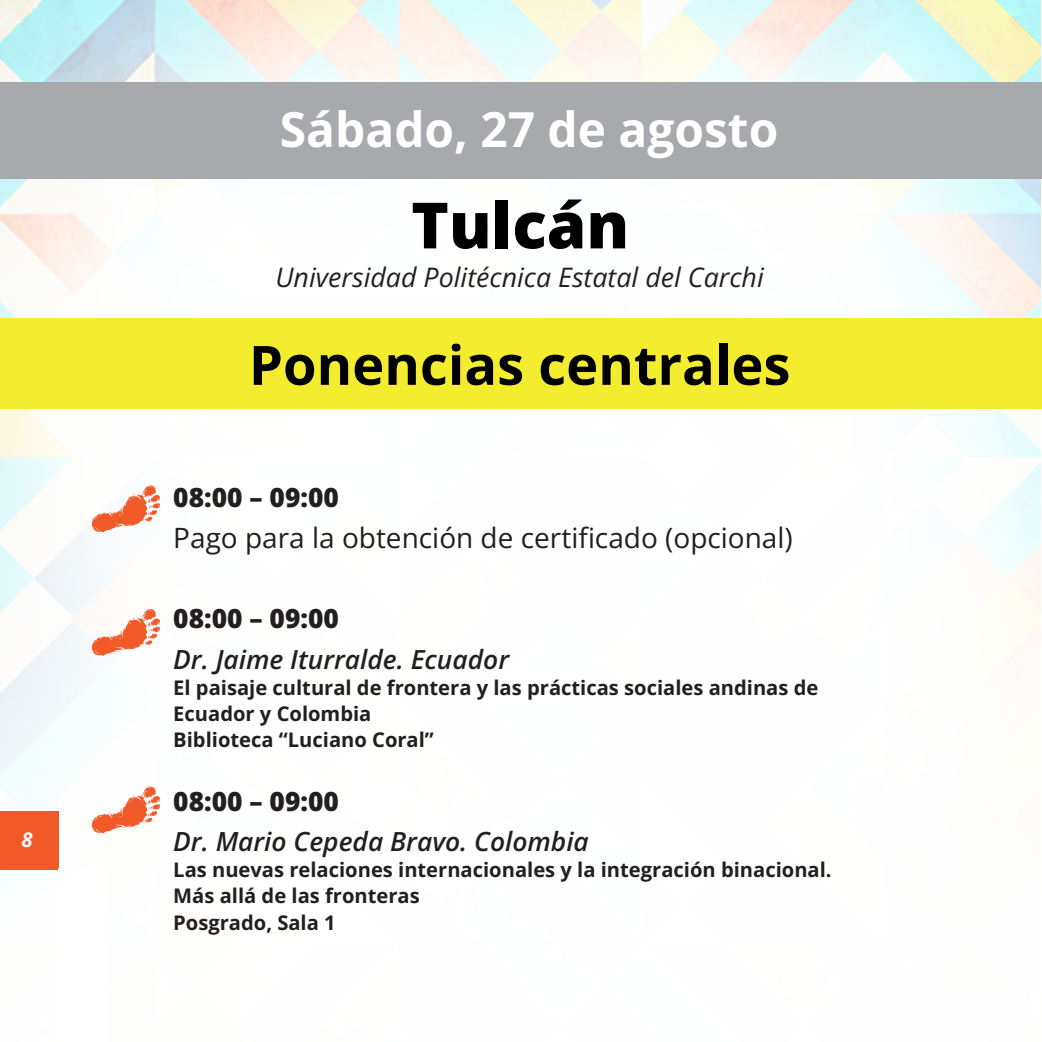
<style>
.page{position:relative;width:1042px;height:1042px;background:#fff}
.page>*{position:absolute;margin:0;border:0;box-sizing:border-box;transform-origin:0 0}
.t1{font:800 63.88px "Open Sans";color:#000}
.t2{font:700 54.25px "Open Sans";color:#000}
.t3{font:700 48.3px "Open Sans";color:#fff}
.t4{font:28px "Open Sans";color:#231f20}
.t5{font:italic 26.78px "Open Sans";color:#231f20}
.t6{font:italic 600 26.43px "Open Sans";color:#231f20}
.t7{font:800 26.43px "Open Sans";color:#231f20}
.t8{font:700 20.12px/26.2px "Open Sans";color:#231f20}
.t9{font:italic 700 20.12px "Open Sans";color:#fff}
</style>
<div class="page">
<img style="left:0;top:0;width:1040px;height:870px">
<div style="left:0;top:82px;width:1041px;height:96px;background:#a8a9ad"></div>
<div style="left:0;top:318px;width:1041px;height:91px;background:#f4ed2f"></div>
<svg style="left:91px;top:485px;width:69px;height:48px"></svg>
<svg style="left:91px;top:786px;width:69px;height:47px"></svg>
<svg style="left:91px;top:609px;width:69px;height:47px"></svg>
<div style="left:0;top:811px;width:58px;height:58px;background:#f15929"></div>
<div style="left:58px;top:868px;width:49px;height:174px;background:#fff"></div>
<p class="t9" style="left:22px;top:826px;width:13px">8</p>
<h3 class="t3" style="left:280px;top:96px;width:500px">Sábado, 27 de agosto</h3>
<h1 class="t1" style="left:411px;top:181px;width:219px">Tulcán</h1>
<h3 class="t5" style="left:275px;top:259px;width:490px">Universidad Politécnica Estatal del Carchi</h3>
<h2 class="t2" style="left:249px;top:328px;width:543px">Ponencias centrales</h2>
<h3 class="t7" style="left:173px;top:480px;width:167px">08:00 – 09:00</h3>
<h3 class="t4" style="left:173px;top:518px;width:621px">Pago para la obtención de certificado (opcional)</h3>
<h3 class="t7" style="left:173px;top:600px;width:167px">08:00 – 09:00</h3>
<h3 class="t6" style="left:173px;top:640px;width:337px">Dr. Jaime Iturralde. Ecuador</h3>
<p class="t8" style="left:173px;top:674px;width:646px">El paisaje cultural de frontera y las prácticas sociales andinas de<br>Ecuador y Colombia<br>Biblioteca “Luciano Coral”</p>
<h3 class="t7" style="left:173px;top:783px;width:167px">08:00 – 09:00</h3>
<h3 class="t6" style="left:173px;top:823px;width:417px">Dr. Mario Cepeda Bravo. Colombia</h3>
<p class="t8" style="left:173px;top:856px;width:660px">Las nuevas relaciones internacionales y la integración binacional.<br>Más allá de las fronteras<br>Posgrado, Sala 1</p>
</div>
